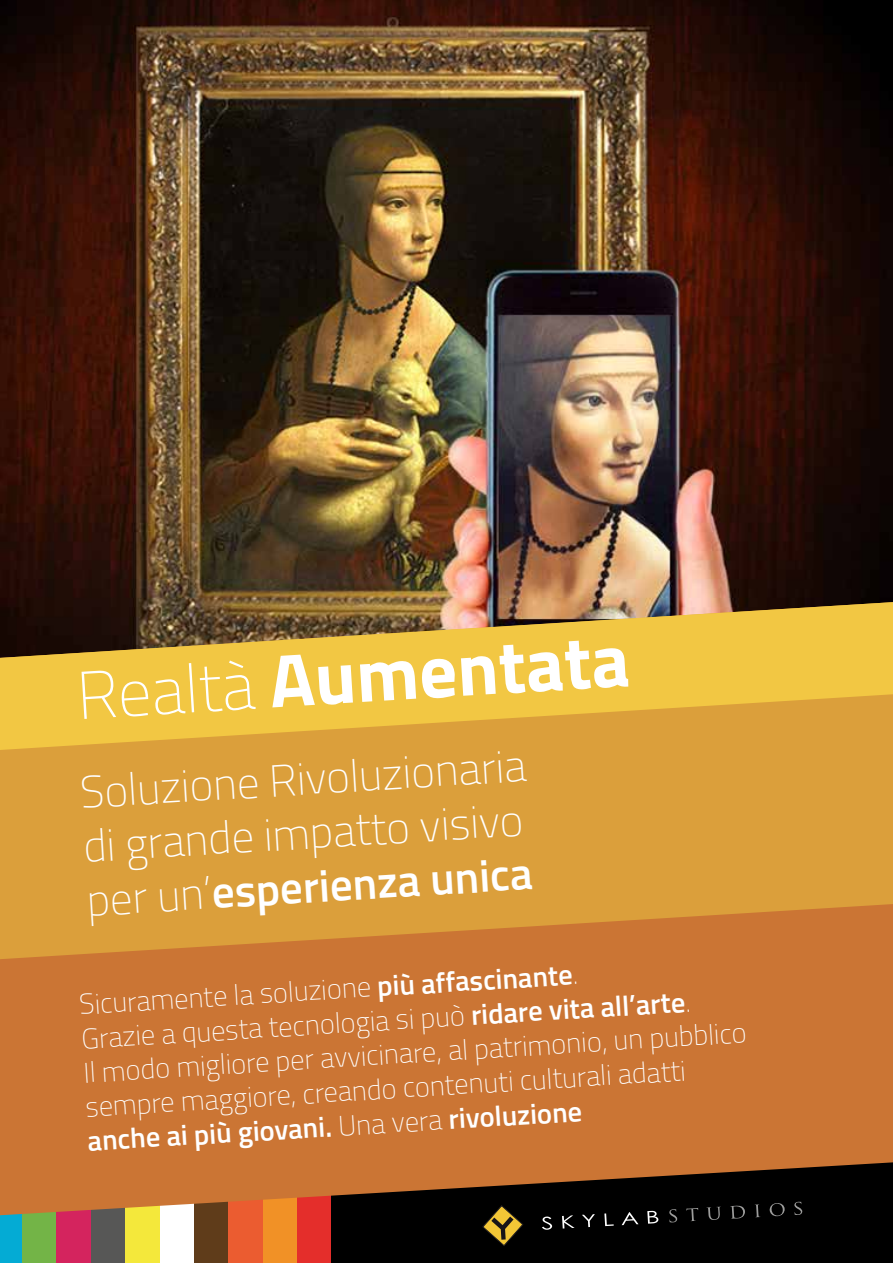
<style>
.page{position:relative;width:893px;height:1263px;background:#fff}
.page>*{position:absolute;margin:0;border:0;box-sizing:border-box;transform-origin:0 0}
.t1{font:700 75px "Titillium Web";color:#fff}
.t2{font:100 67.5px "Titillium Web";color:#fff}
.t3{font:100 45px/54.2px "Titillium Web";color:#fff}
.t4{font:100 28.5px/34px "Titillium Web";color:#fff}
.s1{font-weight:600}
</style>
<div class="page">
<div style="left:331px;top:1215px;width:562px;height:48px;background:#000"></div>
<div style="left:297px;top:1173px;width:34px;height:90px;background:#e42e2b"></div>
<div style="left:262px;top:1173px;width:35px;height:90px;background:#f19126"></div>
<div style="left:228px;top:1173px;width:34px;height:90px;background:#eb5c30"></div>
<div style="left:194px;top:1173px;width:34px;height:90px;background:#5f3c1a"></div>
<div style="left:125px;top:1173px;width:34px;height:90px;background:#f4e83b"></div>
<div style="left:90px;top:1173px;width:35px;height:90px;background:#575756"></div>
<div style="left:56px;top:1173px;width:34px;height:90px;background:#d4245e"></div>
<div style="left:22px;top:1173px;width:34px;height:90px;background:#73b447"></div>
<div style="left:0;top:1173px;width:22px;height:90px;background:#04abd4"></div>
<svg style="left:542px;top:1216px;width:10px;height:14px"></svg>
<svg style="left:562px;top:1215px;width:13px;height:13px"></svg>
<svg style="left:582px;top:1215px;width:13px;height:12px"></svg>
<svg style="left:604px;top:1215px;width:10px;height:11px"></svg>
<svg style="left:622px;top:1215px;width:16px;height:10px"></svg>
<svg style="left:647px;top:1215px;width:11px;height:9px"></svg>
<svg style="left:669px;top:1215px;width:8px;height:7px"></svg>
<svg style="left:686px;top:1215px;width:12px;height:6px"></svg>
<svg style="left:706px;top:1215px;width:15px;height:5px"></svg>
<svg style="left:730px;top:1215px;width:15px;height:4px"></svg>
<svg style="left:769px;top:1215px;width:16px;height:1px"></svg>
<svg style="left:482px;top:1215px;width:41px;height:31px"></svg>
<img style="left:0;top:0;width:893px;height:602px">
<svg style="left:0;top:959px;width:893px;height:256px;background:#b96b2f"></svg>
<svg style="left:0;top:750px;width:893px;height:209px;background:#d8993a"></svg>
<svg style="left:0;top:602px;width:893px;height:148px;background:#d3a83e"></svg>
<h2 class="t2" style="left:73px;top:649px;width:180px;rotate:-4deg">Realtà</h2>
<h1 class="t1" style="left:267px;top:622px;width:362px;rotate:-3deg">Aumentata</h1>
<h3 class="t3" style="left:77px;top:765px;width:449px;rotate:-4deg">Soluzione Rivoluzionaria di grande impatto visivo per un’<span class="s1">esperienza unica</span></h3>
<p class="t4" style="left:78px;top:985px;width:666px;rotate:-3deg">Sicuramente la soluzione <span class="s1">più affascinante</span>.<br>Grazie a questa tecnologia si può <span class="s1">ridare vita all’arte</span>.<br>Il modo migliore per avvicinare, al patrimonio, un pubblico sempre maggiore, creando contenuti culturali adatti <span class="s1">anche ai più giovani.</span> Una vera <span class="s1">rivoluzione</span></p>
</div>
